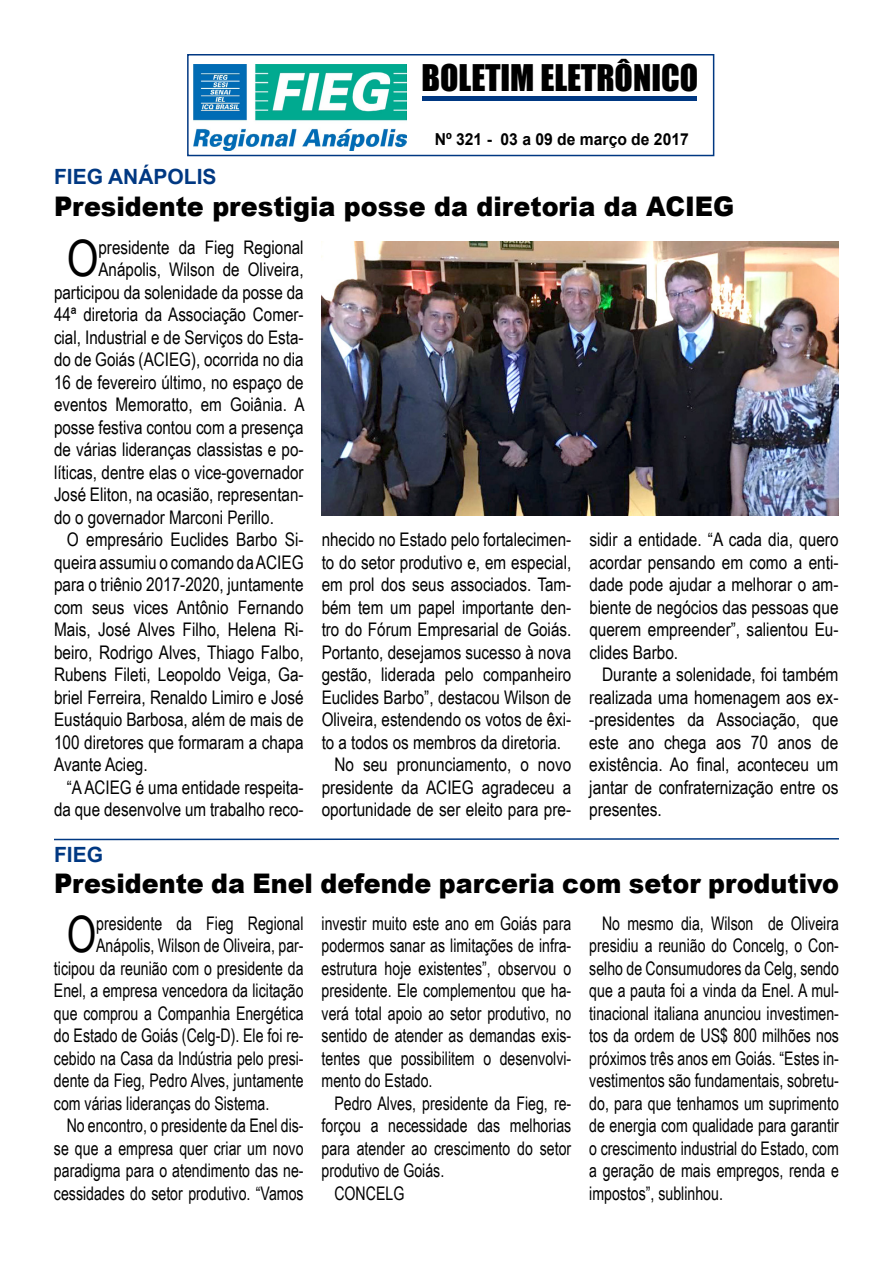
<style>
.page{position:relative;width:893px;height:1263px;background:#fff}
.page>*{position:absolute;margin:0;border:0;box-sizing:border-box;transform-origin:0 0}
.t1{font:50.25px "Arial Narrow";color:#000;scale:.92 1}
.t2{font:50.25px "Arial Narrow";color:#000}
.t3{font:33.75px "Impact";color:#000}
.t4{font:27px "Arial MT Black";color:#000;scale:.94 1}
.t5{font:700 21px "Arial";color:#003882}
.t6{font:18.75px/22.5px "Arial Narrow";color:#000;text-align:justify}
.t7{font:18.75px/22.5px "Arial Narrow";color:#000;text-align:justify;scale:.92 1}
.t8{font:700 16.5px "Arial";color:#000;scale:.95 1}
</style>
<div class="page">
<svg style="left:54px;top:838px;width:785px;height:3px"></svg>
<img style="left:322px;top:242px;width:517px;height:273px">
<img style="left:194px;top:64px;width:212px;height:86px">
<hr style="left:422px;top:97px;width:274px;height:4px;background:#003882">
<div style="left:187px;top:54px;width:527px;height:102px;border:2px solid #003882"></div>
<h2 class="t3" style="left:421px;top:51px;width:278px">BOLETIM ELETRÔNICO</h2>
<p class="t5" style="left:54px;top:162px;width:164px">FIEG ANÁPOLIS</p>
<p class="t8" style="left:435px;top:127px;width:269px">Nº 321 - 03 a 09 de março de 2017</p>
<h3 class="t4" style="left:54px;top:189px;width:725px">Presidente prestigia posse da diretoria da ACIEG</h3>
<h1 class="t2" style="left:67px;top:222px;width:33px">O</h1>
<p class="t6" style="left:98px;top:235px;width:207px">presidente da Fieg Regional</p>
<p class="t6" style="left:98px;top:258px;width:207px">Anápolis, Wilson de Oliveira,</p>
<p class="t6" style="left:54px;top:280px;width:251px">participou da solenidade da posse da</p>
<p class="t6" style="left:54px;top:303px;width:251px">44ª diretoria da Associação Comer-</p>
<p class="t6" style="left:54px;top:325px;width:251px">cial, Industrial e de Serviços do Esta-</p>
<p class="t6" style="left:54px;top:348px;width:251px">do de Goiás (ACIEG), ocorrida no dia</p>
<p class="t6" style="left:54px;top:370px;width:251px">16 de fevereiro último, no espaço de</p>
<p class="t6" style="left:54px;top:393px;width:252px">eventos Memoratto, em Goiânia. A</p>
<p class="t6" style="left:54px;top:415px;width:251px">posse festiva contou com a presença</p>
<p class="t6" style="left:54px;top:438px;width:251px">de várias lideranças classistas e po-</p>
<p class="t6" style="left:54px;top:460px;width:251px">líticas, dentre elas o vice-governador</p>
<p class="t6" style="left:54px;top:483px;width:251px">José Eliton, na ocasião, representan-</p>
<p class="t6" style="left:54px;top:505px;width:221px">do o governador Marconi Perillo.</p>
<p class="t6" style="left:67px;top:528px;width:238px">O empresário Euclides Barbo Si-</p>
<p class="t6" style="left:54px;top:550px;width:251px">queira assumiu o comando da ACIEG</p>
<p class="t6" style="left:54px;top:573px;width:251px">para o triênio 2017-2020, juntamente</p>
<p class="t6" style="left:54px;top:595px;width:251px">com seus vices Antônio Fernando</p>
<p class="t6" style="left:54px;top:618px;width:251px">Mais, José Alves Filho, Helena Ri-</p>
<p class="t6" style="left:54px;top:640px;width:251px">beiro, Rodrigo Alves, Thiago Falbo,</p>
<p class="t6" style="left:54px;top:663px;width:251px">Rubens Fileti, Leopoldo Veiga, Ga-</p>
<p class="t6" style="left:54px;top:685px;width:251px">briel Ferreira, Renaldo Limiro e José</p>
<p class="t6" style="left:54px;top:708px;width:251px">Eustáquio Barbosa, além de mais de</p>
<p class="t6" style="left:54px;top:730px;width:251px">100 diretores que formaram a chapa</p>
<p class="t6" style="left:54px;top:753px;width:95px">Avante Acieg.</p>
<p class="t6" style="left:67px;top:775px;width:238px">“A ACIEG é uma entidade respeita-</p>
<p class="t6" style="left:54px;top:798px;width:251px">da que desenvolve um trabalho reco-</p>
<p class="t5" style="left:54px;top:839px;width:51px">FIEG</p>
<p class="t6" style="left:322px;top:528px;width:251px">nhecido no Estado pelo fortalecimen-</p>
<p class="t6" style="left:322px;top:550px;width:251px">to do setor produtivo e, em especial,</p>
<p class="t6" style="left:322px;top:573px;width:251px">em prol dos seus associados. Tam-</p>
<p class="t6" style="left:322px;top:595px;width:251px">bém tem um papel importante den-</p>
<p class="t6" style="left:322px;top:618px;width:251px">tro do Fórum Empresarial de Goiás.</p>
<p class="t6" style="left:322px;top:640px;width:251px">Portanto, desejamos sucesso à nova</p>
<p class="t6" style="left:322px;top:663px;width:251px">gestão, liderada pelo companheiro</p>
<p class="t6" style="left:322px;top:685px;width:251px">Euclides Barbo”, destacou Wilson de</p>
<p class="t6" style="left:322px;top:708px;width:251px">Oliveira, estendendo os votos de êxi-</p>
<p class="t6" style="left:322px;top:730px;width:241px">to a todos os membros da diretoria.</p>
<p class="t6" style="left:334px;top:753px;width:238px">No seu pronunciamento, o novo</p>
<p class="t6" style="left:322px;top:775px;width:251px">presidente da ACIEG agradeceu a</p>
<p class="t6" style="left:322px;top:798px;width:251px">oportunidade de ser eleito para pre-</p>
<p class="t6" style="left:589px;top:528px;width:251px">sidir a entidade. “A cada dia, quero acordar pensando em como a enti&shy;dade pode ajudar a melhorar o am&shy;biente de negócios das pessoas que querem empreender”, salientou Eu&shy;clides Barbo.</p>
<p class="t6" style="left:589px;top:663px;width:251px;text-indent:13px">Durante a solenidade, foi também realizada uma homenagem aos ex--presidentes da Associação, que este ano chega aos 70 anos de existência. Ao final, aconteceu um jantar de confraternização entre os presentes.</p>
<h3 class="t4" style="left:54px;top:867px;width:837px">Presidente da Enel defende parceria com setor produtivo</h3>
<h1 class="t1" style="left:67px;top:898px;width:34px">O</h1>
<p class="t7" style="left:96px;top:911px;width:227px">presidente da Fieg Regional</p>
<p class="t7" style="left:96px;top:934px;width:227px">Anápolis, Wilson de Oliveira, par-</p>
<p class="t7" style="left:54px;top:956px;width:273px">ticipou da reunião com o presidente da</p>
<p class="t7" style="left:54px;top:979px;width:273px">Enel, a empresa vencedora da licitação</p>
<p class="t7" style="left:54px;top:1001px;width:273px">que comprou a Companhia Energética</p>
<p class="t7" style="left:54px;top:1024px;width:273px">do Estado de Goiás (Celg-D). Ele foi re-</p>
<p class="t7" style="left:54px;top:1046px;width:273px">cebido na Casa da Indústria pelo presi-</p>
<p class="t7" style="left:54px;top:1069px;width:273px">dente da Fieg, Pedro Alves, juntamente</p>
<p class="t7" style="left:54px;top:1091px;width:236px">com várias lideranças do Sistema.</p>
<p class="t7" style="left:67px;top:1114px;width:259px">No encontro, o presidente da Enel dis-</p>
<p class="t7" style="left:54px;top:1136px;width:273px">se que a empresa quer criar um novo</p>
<p class="t7" style="left:54px;top:1159px;width:273px">paradigma para o atendimento das ne-</p>
<p class="t7" style="left:54px;top:1181px;width:273px">cessidades do setor produtivo. “Vamos</p>
<p class="t7" style="left:322px;top:911px;width:273px">investir muito este ano em Goiás para podermos sanar as limitações de infra&shy;estrutura hoje existentes”, observou o presidente. Ele complementou que ha&shy;verá total apoio ao setor produtivo, no sentido de atender as demandas exis&shy;tentes que possibilitem o desenvolvi&shy;mento do Estado.</p>
<p class="t7" style="left:334px;top:1091px;width:259px">Pedro Alves, presidente da Fieg, re-</p>
<p class="t7" style="left:322px;top:1114px;width:273px">forçou a necessidade das melhorias</p>
<p class="t7" style="left:322px;top:1136px;width:273px">para atender ao crescimento do setor</p>
<p class="t7" style="left:322px;top:1159px;width:135px">produtivo de Goiás.</p>
<p class="t7" style="left:334px;top:1181px;width:78px">CONCELG</p>
<p class="t7" style="left:589px;top:911px;width:273px;text-indent:13px">No mesmo dia, Wilson de Oliveira presidiu a reunião do Concelg, o Con&shy;selho de Consumudores da Celg, sendo que a pauta foi a vinda da Enel. A mul&shy;tinacional italiana anunciou investimen&shy;tos da ordem de US$ 800 milhões nos próximos três anos em Goiás. “Estes in&shy;vestimentos são fundamentais, sobretu&shy;do, para que tenhamos um suprimento de energia com qualidade para garantir o crescimento industrial do Estado, com a geração de mais empregos, renda e impostos”, sublinhou.</p>
</div>
